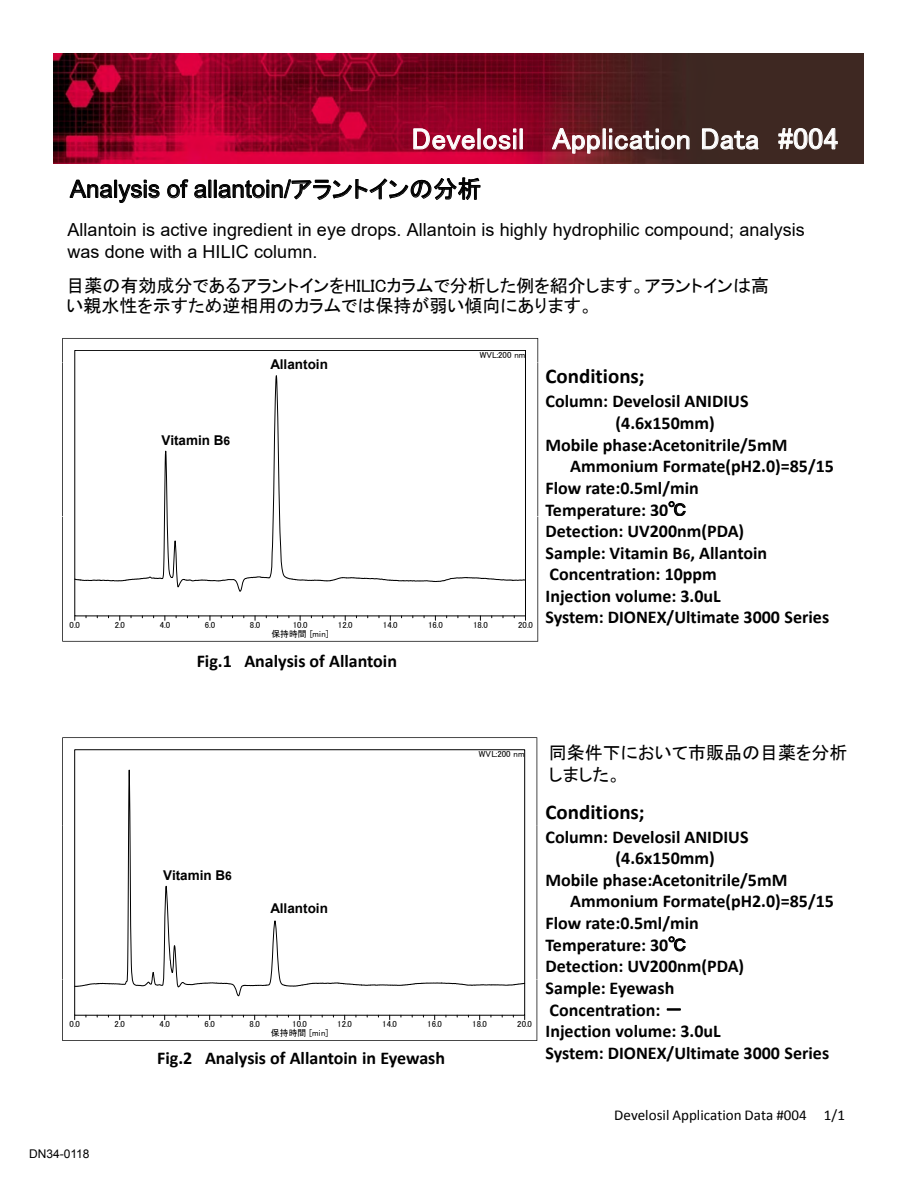
<style>
.page{position:relative;width:918px;height:1188px;background:#fff}
.page>*{position:absolute;margin:0;border:0;box-sizing:border-box;transform-origin:0 0}
.t1{font:30px "MS P Gothic";letter-spacing:.005em;color:#fff}
.t2{font:24px "Arial";letter-spacing:.005em;color:#000}
.t3{font:700 21px "Calibri";color:#000}
.t4{font:700 18px/21.6px "Calibri";color:#000}
.t5{font:18px/21.6px "Arial";letter-spacing:.005em;color:#000}
.t6{font:18px/20.1px "MS P Gothic";color:#000}
.t7{font:15px "Calibri";color:#000}
.t8{font:700 13.5px "Arial";color:#000}
.t9{font:12px "Arial";color:#000}
.t10{font:8.85px "MS UI Gothic";color:#000}
.s1{font-family:"MS P Gothic"}
.s2{font-family:"MS Gothic";font-weight:400}
.s3{font-size:12px}
.s4{font-size:15px}
.s5{font-family:"MS P Gothic";font-weight:400}
</style>
<div class="page">
<img style="left:54px;top:54px;width:810px;height:110px">
<svg style="left:413px;top:128px;width:62px;height:22px"></svg>
<svg style="left:483px;top:129px;width:33px;height:21px"></svg>
<div style="left:513px;top:135px;width:3px;height:14px;border:1px solid #fff"></div>
<div style="left:520px;top:129px;width:3px;height:20px;border:1px solid #fff"></div>
<svg style="left:552px;top:128px;width:48px;height:26px"></svg>
<div style="left:603px;top:129px;width:3px;height:20px;border:1px solid #fff"></div>
<svg style="left:609px;top:129px;width:81px;height:21px;background:#735857"></svg>
<svg style="left:702px;top:128px;width:58px;height:22px"></svg>
<svg style="left:778px;top:128px;width:60px;height:22px"></svg>
<svg style="left:69px;top:180px;width:91px;height:23px"></svg>
<svg style="left:167px;top:180px;width:21px;height:18px"></svg>
<svg style="left:194px;top:180px;width:17px;height:18px"></svg>
<div style="left:214px;top:180px;width:3px;height:18px;border:1px solid #000"></div>
<svg style="left:218px;top:177px;width:262px;height:23px"></svg>
<svg style="left:62px;top:338px;width:476px;height:24px"></svg>
<svg style="left:669px;top:501px;width:17px;height:15px"></svg>
<hr style="left:537px;top:362px;width:1px;height:155px;background:#000">
<hr style="left:62px;top:362px;width:1px;height:155px;background:#000">
<svg style="left:75px;top:375px;width:451px;height:142px"></svg>
<svg style="left:62px;top:517px;width:476px;height:125px"></svg>
<hr style="left:537px;top:825px;width:1px;height:154px;background:#000">
<svg style="left:669px;top:936px;width:17px;height:15px"></svg>
<svg style="left:62px;top:737px;width:475px;height:304px"></svg>
<svg style="left:667px;top:1009px;width:14px;height:1px"></svg>
<h1 class="t1" style="left:412px;top:123px;width:428px">Develosil Application Data #004</h1>
<h2 class="t2" style="left:70px;top:173px;width:413px">Analysis of allantoin/<span class="s1">アラントインの分析</span></h2>
<p class="t5" style="left:67px;top:219px;width:739px">Allantoin is active ingredient in eye drops. Allantoin is highly hydrophilic compound; analysis was done with a HILIC column.</p>
<p class="t6" style="left:66px;top:276px;width:704px">目薬の有効成分であるアラントインをHILICカラムで分析した例を紹介します。アラントインは高い親水性を示すため逆相用のカラムでは保持が弱い傾向にあります。</p>
<p class="t10" style="left:480px;top:351px;width:47px">WVL:200 nm</p>
<p class="t4" style="left:546px;top:390px;width:204px">Column: Develosil ANIDIUS</p>
<p class="t4" style="left:616px;top:411px;width:101px">(4.6x150mm)</p>
<p class="t4" style="left:546px;top:433px;width:243px">Mobile phase:Acetonitrile/5mM</p>
<p class="t4" style="left:570px;top:455px;width:265px">Ammonium Formate(pH2.0)=85/15</p>
<p class="t4" style="left:546px;top:476px;width:155px">Flow rate:0.5ml/min</p>
<p class="t4" style="left:546px;top:498px;width:142px">Tem erature: 30<span class="s2">℃</span></p>
<p class="t8" style="left:271px;top:355px;width:59px">Allantoin</p>
<p class="t3" style="left:546px;top:363px;width:101px">Conditions;</p>
<p class="t8" style="left:161px;top:431px;width:70px">Vitamin B<span class="s3">6</span></p>
<p class="t4" style="left:546px;top:498px;width:285px;text-indent:31px">p<br>Detection: UV200nm(PDA)<br>Sample: Vitamin B<span class="s4">6</span>, Allantoin<br>Concentration: 10ppm<br>Injection volume: 3.0uL<br>System: DIONEX/Ultimate 3000 Series</p>
<p class="t10" style="left:70px;top:620px;width:12px">0.0</p>
<p class="t10" style="left:115px;top:620px;width:12px">2.0</p>
<p class="t10" style="left:160px;top:620px;width:12px">4.0</p>
<p class="t10" style="left:205px;top:620px;width:12px">6.0</p>
<p class="t10" style="left:250px;top:620px;width:12px">8.0</p>
<p class="t10" style="left:293px;top:620px;width:16px">10.0</p>
<p class="t10" style="left:338px;top:620px;width:16px">12.0</p>
<p class="t10" style="left:383px;top:620px;width:16px">14.0</p>
<p class="t10" style="left:428px;top:620px;width:16px">16.0</p>
<p class="t10" style="left:473px;top:620px;width:16px">18.0</p>
<p class="t10" style="left:518px;top:620px;width:16px">20.0</p>
<p class="t10" style="left:271px;top:629px;width:59px">保持時間 [min]</p>
<p class="t4" style="left:197px;top:649px;width:202px">Fig.1 Analysis of Allantoin</p>
<p class="t8" style="left:163px;top:867px;width:70px">Vitamin B<span class="s3">6</span></p>
<p class="t8" style="left:271px;top:899px;width:59px">Allantoin</p>
<p class="t10" style="left:479px;top:750px;width:47px">WVL:200 nm</p>
<p class="t10" style="left:70px;top:1020px;width:12px">0.0</p>
<p class="t10" style="left:115px;top:1020px;width:12px">2.0</p>
<p class="t10" style="left:160px;top:1020px;width:12px">4.0</p>
<p class="t10" style="left:205px;top:1020px;width:12px">6.0</p>
<p class="t10" style="left:250px;top:1020px;width:12px">8.0</p>
<p class="t10" style="left:292px;top:1020px;width:16px">10.0</p>
<p class="t10" style="left:337px;top:1020px;width:16px">12.0</p>
<p class="t10" style="left:382px;top:1020px;width:16px">14.0</p>
<p class="t10" style="left:427px;top:1020px;width:16px">16.0</p>
<p class="t10" style="left:472px;top:1020px;width:16px">18.0</p>
<p class="t10" style="left:517px;top:1020px;width:16px">20.0</p>
<p class="t10" style="left:271px;top:1028px;width:59px">保持時間 [min]</p>
<p class="t4" style="left:157px;top:1047px;width:289px">Fig.2 Analysis of Allantoin in Eyewash</p>
<p class="t6" style="left:549px;top:742px;width:300px;line-height:21.6px">同条件下において市販品の目薬を分析しました。</p>
<p class="t3" style="left:546px;top:799px;width:101px">Conditions;</p>
<p class="t4" style="left:546px;top:825px;width:204px">Column: Develosil ANIDIUS</p>
<p class="t4" style="left:616px;top:847px;width:101px">(4.6x150mm)</p>
<p class="t4" style="left:546px;top:868px;width:243px">Mobile phase:Acetonitrile/5mM</p>
<p class="t4" style="left:570px;top:890px;width:265px">Ammonium Formate(pH2.0)=85/15</p>
<p class="t4" style="left:546px;top:911px;width:155px">Flow rate:0.5ml/min</p>
<p class="t4" style="left:546px;top:933px;width:142px">Temperature: 30<span class="s2">℃</span></p>
<p class="t4" style="left:546px;top:955px;width:200px">Detection: UV200nm(PDA)</p>
<p class="t4" style="left:546px;top:976px;width:285px">Sample: Eyewash<br>Concentration: <span class="s5">－<br></span>Injection volume: 3.0uL<br>System: DIONEX/Ultimate 3000 Series</p>
<p class="t9" style="left:29px;top:1146px;width:62px">DN34-0118</p>
<p class="t7" style="left:614px;top:1105px;width:232px">Develosil Application Data #004 1/1</p>
</div>
